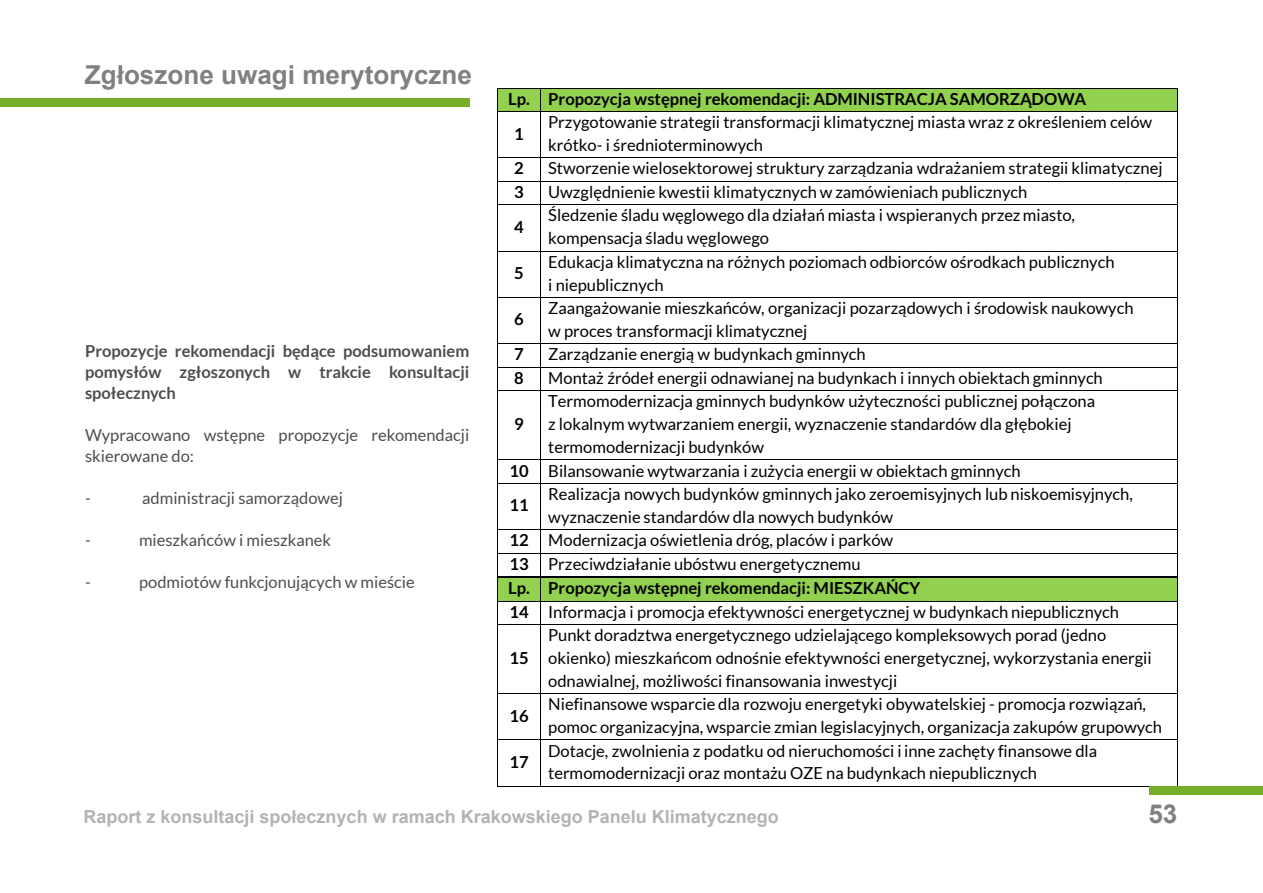
<style>
.page{position:relative;width:1263px;height:893px;background:#fff}
.page>*{position:absolute;margin:0;border:0;box-sizing:border-box;transform-origin:0 0}
.t1{font:700 26.1px "Arial";color:#808080}
.t2{font:700 18px "Arial";color:#b3b3b3}
.t3{font:16.5px/22.8px "Lato";color:#000}
.t4{font:16.5px/21px "Lato";color:#4d4d4d}
.t5{font:700 16.5px/21px "Lato";color:#4d4d4d;text-align:justify}
.t6{font:700 16.5px/35px "Lato";color:#000}
.s1{font-weight:700}
</style>
<div class="page">
<div style="left:498px;top:578px;width:42px;height:23px;background:#92d050"></div>
<div style="left:540px;top:578px;width:637px;height:23px;background:#92d050"></div>
<hr style="left:498px;top:577px;width:42px;height:1px;background:#000">
<hr style="left:540px;top:577px;width:637px;height:1px;background:#000">
<hr style="left:498px;top:601px;width:42px;height:1px;background:#000">
<hr style="left:540px;top:601px;width:637px;height:1px;background:#000">
<hr style="left:498px;top:624px;width:42px;height:1px;background:#000">
<hr style="left:540px;top:624px;width:637px;height:1px;background:#000">
<hr style="left:498px;top:625px;width:1px;height:68px;background:#000">
<hr style="left:540px;top:625px;width:1px;height:68px;background:#000">
<hr style="left:1177px;top:625px;width:1px;height:68px;background:#000">
<hr style="left:498px;top:693px;width:42px;height:1px;background:#000">
<hr style="left:540px;top:693px;width:637px;height:1px;background:#000">
<hr style="left:498px;top:694px;width:1px;height:45px;background:#000">
<hr style="left:540px;top:694px;width:1px;height:45px;background:#000">
<hr style="left:1177px;top:694px;width:1px;height:45px;background:#000">
<hr style="left:498px;top:739px;width:42px;height:1px;background:#000">
<hr style="left:540px;top:739px;width:637px;height:1px;background:#000">
<hr style="left:498px;top:740px;width:1px;height:46px;background:#000">
<hr style="left:498px;top:786px;width:42px;height:1px;background:#000">
<hr style="left:540px;top:740px;width:1px;height:46px;background:#000">
<hr style="left:540px;top:786px;width:637px;height:1px;background:#000">
<hr style="left:1177px;top:740px;width:1px;height:46px;background:#000">
<div style="left:1149px;top:787px;width:114px;height:8px;background:#74af27"></div>
<div style="left:0;top:98px;width:469px;height:8px;background:#74af27"></div>
<div style="left:498px;top:88px;width:42px;height:23px;background:#92d050"></div>
<div style="left:540px;top:88px;width:637px;height:23px;background:#92d050"></div>
<hr style="left:498px;top:88px;width:42px;height:1px;background:#000">
<hr style="left:540px;top:88px;width:637px;height:1px;background:#000">
<hr style="left:498px;top:111px;width:42px;height:1px;background:#000">
<svg style="left:540px;top:89px;width:1px;height:22px"></svg>
<hr style="left:540px;top:111px;width:637px;height:1px;background:#000">
<svg style="left:1177px;top:88px;width:1px;height:24px"></svg>
<hr style="left:498px;top:112px;width:1px;height:46px;background:#000">
<hr style="left:540px;top:112px;width:1px;height:46px;background:#000">
<hr style="left:1177px;top:112px;width:1px;height:46px;background:#000">
<hr style="left:498px;top:158px;width:42px;height:1px;background:#000">
<hr style="left:540px;top:158px;width:637px;height:1px;background:#000">
<hr style="left:498px;top:181px;width:42px;height:1px;background:#000">
<hr style="left:540px;top:181px;width:637px;height:1px;background:#000">
<hr style="left:498px;top:204px;width:42px;height:1px;background:#000">
<svg style="left:540px;top:159px;width:1px;height:45px"></svg>
<hr style="left:540px;top:204px;width:637px;height:1px;background:#000">
<svg style="left:1177px;top:158px;width:1px;height:47px"></svg>
<hr style="left:498px;top:205px;width:1px;height:46px;background:#000">
<hr style="left:540px;top:205px;width:1px;height:46px;background:#000">
<hr style="left:1177px;top:205px;width:1px;height:46px;background:#000">
<hr style="left:498px;top:251px;width:42px;height:1px;background:#000">
<hr style="left:540px;top:251px;width:637px;height:1px;background:#000">
<hr style="left:498px;top:251px;width:1px;height:46px;background:#000">
<hr style="left:540px;top:251px;width:1px;height:46px;background:#000">
<hr style="left:1177px;top:251px;width:1px;height:46px;background:#000">
<hr style="left:498px;top:297px;width:42px;height:1px;background:#000">
<hr style="left:540px;top:297px;width:637px;height:1px;background:#000">
<hr style="left:498px;top:298px;width:1px;height:45px;background:#000">
<hr style="left:540px;top:298px;width:1px;height:45px;background:#000">
<hr style="left:1177px;top:298px;width:1px;height:45px;background:#000">
<hr style="left:498px;top:343px;width:42px;height:1px;background:#000">
<hr style="left:540px;top:343px;width:637px;height:1px;background:#000">
<hr style="left:498px;top:367px;width:42px;height:1px;background:#000">
<hr style="left:540px;top:367px;width:637px;height:1px;background:#000">
<hr style="left:498px;top:390px;width:42px;height:1px;background:#000">
<svg style="left:540px;top:344px;width:1px;height:46px"></svg>
<hr style="left:540px;top:390px;width:637px;height:1px;background:#000">
<svg style="left:1177px;top:343px;width:1px;height:48px"></svg>
<hr style="left:498px;top:391px;width:1px;height:68px;background:#000">
<hr style="left:540px;top:391px;width:1px;height:68px;background:#000">
<hr style="left:1177px;top:391px;width:1px;height:68px;background:#000">
<hr style="left:498px;top:459px;width:42px;height:1px;background:#000">
<hr style="left:540px;top:459px;width:637px;height:1px;background:#000">
<hr style="left:498px;top:483px;width:42px;height:1px;background:#000">
<svg style="left:540px;top:460px;width:1px;height:23px"></svg>
<hr style="left:540px;top:483px;width:637px;height:1px;background:#000">
<svg style="left:1177px;top:459px;width:1px;height:25px"></svg>
<hr style="left:498px;top:484px;width:1px;height:45px;background:#000">
<hr style="left:540px;top:484px;width:1px;height:45px;background:#000">
<hr style="left:1177px;top:484px;width:1px;height:45px;background:#000">
<hr style="left:498px;top:529px;width:42px;height:1px;background:#000">
<hr style="left:540px;top:529px;width:637px;height:1px;background:#000">
<hr style="left:498px;top:553px;width:42px;height:1px;background:#000">
<hr style="left:540px;top:553px;width:637px;height:1px;background:#000">
<hr style="left:498px;top:576px;width:42px;height:1px;background:#000">
<svg style="left:540px;top:530px;width:1px;height:94px"></svg>
<hr style="left:540px;top:576px;width:637px;height:1px;background:#000">
<svg style="left:1177px;top:529px;width:1px;height:96px"></svg>
<h1 class="t1" style="left:85px;top:65px;width:389px">Zgłoszone uwagi merytoryczne</h1>
<p class="t5" style="left:85px;top:342px;width:386px">Propozycje rekomendacji będące podsumowaniem pomysłów zgłoszonych w trakcie konsultacji społecznych</p>
<p class="t4" style="left:85px;top:426px;width:386px">Wypracowano wstępne propozycje rekomendacji skierowane do:</p>
<p class="t4" style="left:85px;top:489px;width:7px">-</p>
<p class="t4" style="left:142px;top:489px;width:202px">administracji samorządowej</p>
<p class="t4" style="left:85px;top:531px;width:7px">-</p>
<p class="t4" style="left:139px;top:531px;width:194px">mieszkańców i mieszkanek</p>
<p class="t4" style="left:85px;top:573px;width:7px">-</p>
<p class="t4" style="left:139px;top:573px;width:277px">podmiotów funkcjonujących w mieście</p>
<p class="t6" style="left:514px;top:82px;width:574px;text-indent:-6px">Lp. Propozycja wstępnej rekomendacji: ADMINISTRACJA SAMORZĄDOWA<br>1</p>
<p class="t3" style="left:548px;top:112px;width:605px">Przygotowanie strategii transformacji klimatycznej miasta wraz z określeniem celów krótko- i średnioterminowych</p>
<p class="t6" style="left:514px;top:152px;width:11px">2</p>
<p class="t3" style="left:548px;top:158px;width:616px">Stworzenie wielosektorowej struktury zarządzania wdrażaniem strategii klimatycznej</p>
<p class="t6" style="left:514px;top:175px;width:11px">3</p>
<p class="t3" style="left:548px;top:181px;width:481px">Uwzględnienie kwestii klimatycznych w zamówieniach publicznych</p>
<p class="t6" style="left:514px;top:210px;width:11px">4</p>
<p class="t3" style="left:548px;top:205px;width:528px">Śledzenie śladu węglowego dla działań miasta i wspieranych przez miasto, kompensacja śladu węglowego</p>
<p class="t6" style="left:514px;top:257px;width:11px">5</p>
<p class="t3" style="left:548px;top:251px;width:568px">Edukacja klimatyczna na różnych poziomach odbiorców ośrodkach publicznych i niepublicznych</p>
<p class="t6" style="left:514px;top:303px;width:11px">6</p>
<p class="t3" style="left:548px;top:298px;width:587px">Zaangażowanie mieszkańców, organizacji pozarządowych i środowisk naukowych w proces transformacji klimatycznej</p>
<p class="t6" style="left:514px;top:338px;width:11px">7</p>
<p class="t3" style="left:548px;top:344px;width:319px">Zarządzanie energią w budynkach gminnych</p>
<p class="t6" style="left:514px;top:361px;width:11px">8</p>
<p class="t3" style="left:548px;top:367px;width:556px">Montaż źródeł energii odnawianej na budynkach i innych obiektach gminnych</p>
<p class="t6" style="left:514px;top:408px;width:11px">9</p>
<p class="t3" style="left:548px;top:391px;width:548px">Termomodernizacja gminnych budynków użyteczności publicznej połączona</p>
<p class="t3" style="left:548px;top:414px;width:525px">z lokalnym wytwarzaniem energii, wyznaczenie standardów dla głębokiej</p>
<p class="t3" style="left:548px;top:436px;width:217px">termomodernizacji budynków</p>
<p class="t3" style="left:509px;top:460px;width:513px"><span class="s1">10</span> Bilansowanie wytwarzania i zużycia energii w obiektach gminnych</p>
<p class="t6" style="left:509px;top:489px;width:21px">11</p>
<p class="t3" style="left:548px;top:483px;width:586px">Realizacja nowych budynków gminnych jako zeroemisyjnych lub niskoemisyjnych,</p>
<p class="t3" style="left:548px;top:506px;width:346px">wyznaczenie standardów dla nowych budynków</p>
<p class="t3" style="left:509px;top:530px;width:385px"><span class="s1">12</span> Modernizacja oświetlenia dróg, placów i parków</p>
<p class="t3" style="left:509px;top:553px;width:353px"><span class="s1">13</span> Przeciwdziałanie ubóstwu energetycznemu</p>
<p class="t3" style="left:508px;top:577px;width:612px;line-height:23.5px"><span class="s1">Lp. Propozycja wstępnej rekomendacji: MIESZKAŃCY<br>14</span> Informacja i promocja efektywności energetycznej w budynkach niepublicznych</p>
<p class="t6" style="left:509px;top:641px;width:21px">15</p>
<p class="t3" style="left:548px;top:625px;width:605px">Punkt doradztwa energetycznego udzielającego kompleksowych porad (jedno okienko) mieszkańcom odnośnie efektywności energetycznej, wykorzystania energii odnawialnej, możliwości finansowania inwestycji</p>
<p class="t6" style="left:509px;top:699px;width:21px">16</p>
<p class="t3" style="left:548px;top:694px;width:615px">Niefinansowe wsparcie dla rozwoju energetyki obywatelskiej - promocja rozwiązań, pomoc organizacyjna, wsparcie zmian legislacyjnych, organizacja zakupów grupowych</p>
<p class="t6" style="left:509px;top:745px;width:21px">17</p>
<p class="t3" style="left:548px;top:740px;width:550px">Dotacje, zwolnienia z podatku od nieruchomości i inne zachęty finansowe dla termomodernizacji oraz montażu OZE na budynkach niepublicznych</p>
<p class="t2" style="left:84px;top:810px;width:697px">Raport z konsultacji społecznych w ramach Krakowskiego Panelu Klimatycznego</p>
<h1 class="t1" style="left:1148px;top:804px;width:31px">53</h1>
</div>
